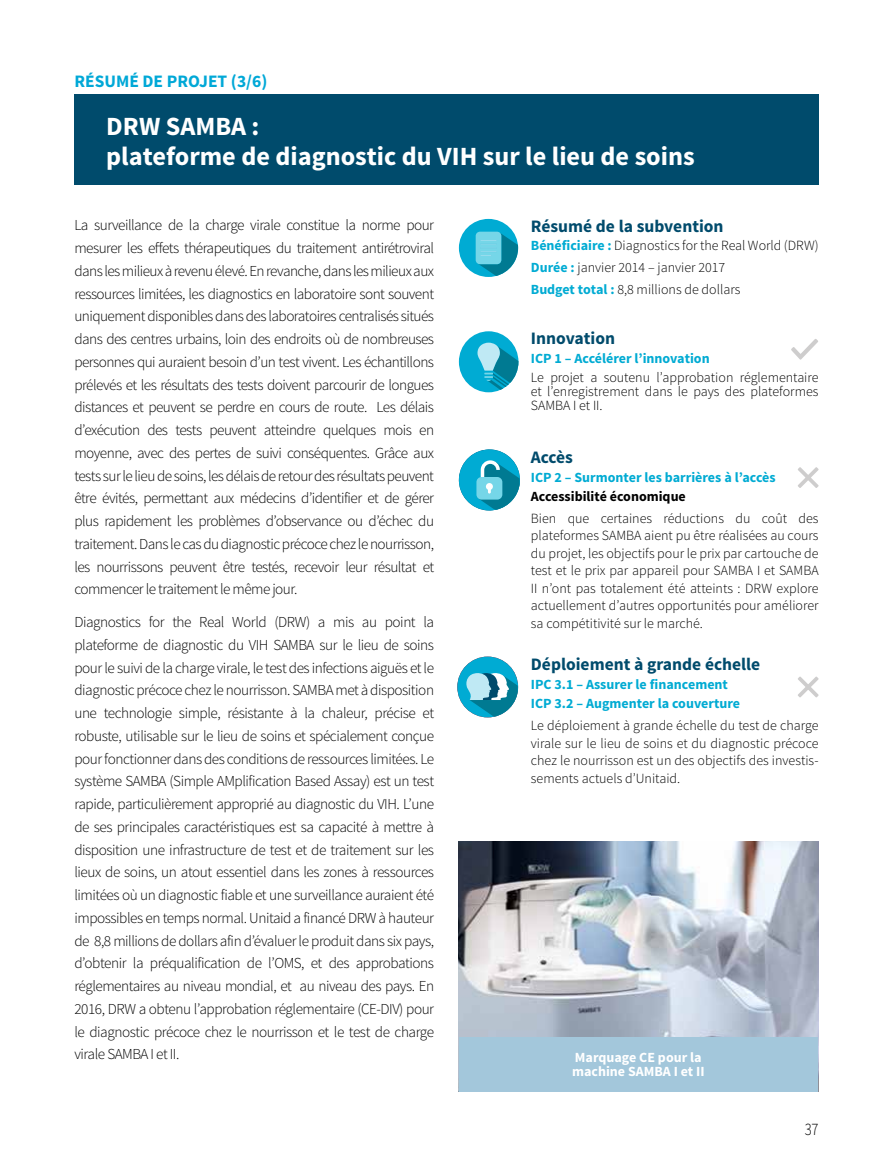
<style>
.page{position:relative;width:893px;height:1166px;background:#fff}
.page>*{position:absolute;margin:0;border:0;box-sizing:border-box;transform-origin:0 0}
.t1{font:700 26.25px/29.8px "Source Sans Pro";color:#fff}
.t2{font:700 17.5px "Source Sans Pro";color:#004b6c}
.t3{font:700 17.5px "Source Sans Pro";color:#00a8d7}
.t4{font:300 17.5px "Source Sans Pro";color:#000;scale:.84 1}
.t5{font:300 15.22px/22.8px "Source Sans Pro";letter-spacing:-.035em;color:#000;text-align:justify}
.t6{font:300 14px/17.5px "Source Sans Pro";color:#000;text-align:justify}
.t7{font:700 14px/18.9px "Source Sans Pro";color:#00abd3}
.t8{font:700 14px/14px "Source Sans Pro";color:#fff}
.t9{font:700 14px "Source Sans Pro";color:#000}
.s1{font-weight:700;color:#00abd3}
</style>
<div class="page">
<div style="left:459px;top:219px;width:59px;height:58px;background:#00abd3;border-radius:50%"></div>
<svg style="left:476px;top:232px;width:42px;height:44px"></svg>
<div style="left:459px;top:331px;width:59px;height:61px;background:#00abd3;border-radius:50%"></div>
<svg style="left:477px;top:343px;width:41px;height:47px"></svg>
<div style="left:457px;top:656px;width:61px;height:61px;background:#00abd3;border-radius:50%"></div>
<svg style="left:466px;top:673px;width:52px;height:43px"></svg>
<svg style="left:458px;top:449px;width:62px;height:62px"></svg>
<div style="left:74px;top:95px;width:745px;height:90px;background:#004b6c"></div>
<svg style="left:791px;top:339px;width:27px;height:21px"></svg>
<img style="left:459px;top:842px;width:359px;height:194px">
<svg style="left:798px;top:467px;width:21px;height:21px"></svg>
<svg style="left:798px;top:676px;width:21px;height:21px"></svg>
<div style="left:459px;top:1036px;width:359px;height:55px;background:#a3c7db"></div>
<p class="t3" style="left:74px;top:69px;width:195px">RÉSUMÉ DE PROJET (3/6)</p>
<h1 class="t1" style="left:106px;top:112px;width:590px">DRW SAMBA :<br>plateforme de diagnostic du VIH sur le lieu de soins</h1>
<p class="t5" style="left:74px;top:214px;width:361px">La surveillance de la charge virale constitue la norme pour mesurer les effets thérapeutiques du traitement antirétroviral dans les milieux à revenu élevé. En revanche, dans les milieux aux ressources limitées, les diagnostics en laboratoire sont souvent uniquement disponibles dans des laboratoires centralisés situés dans des centres urbains, loin des endroits où de nombreuses personnes qui auraient besoin d’un test vivent. Les échantillons prélevés et les résultats des tests doivent parcourir de longues distances et peuvent se perdre en cours de route. Les délais d’exécution des tests peuvent atteindre quelques mois en moyenne, avec des pertes de suivi conséquentes. Grâce aux tests sur le lieu de soins, les délais de retour des résultats peuvent être évités, permettant aux médecins d’identifier et de gérer plus rapidement les problèmes d’observance ou d’échec du traitement. Dans le cas du diagnostic précoce chez le nourrisson, les nourrissons peuvent être testés, recevoir leur résultat et commencer le traitement le même jour.</p>
<p class="t5" style="left:74px;top:611px;width:361px">Diagnostics for the Real World (DRW) a mis au point la plateforme de diagnostic du VIH SAMBA sur le lieu de soins pour le suivi de la charge virale, le test des infections aiguës et le diagnostic précoce chez le nourrisson. SAMBA met à disposition une technologie simple, résistante à la chaleur, précise et robuste, utilisable sur le lieu de soins et spécialement conçue pour fonctionner dans des conditions de ressources limitées. Le système SAMBA (Simple AMplification Based Assay) est un test rapide, particulièrement approprié au diagnostic du VIH. L’une de ses principales caractéristiques est sa capacité à mettre à disposition une infrastructure de test et de traitement sur les lieux de soins, un atout essentiel dans les zones à ressources limitées où un diagnostic fiable et une surveillance auraient été impossibles en temps normal. Unitaid a financé DRW à hauteur de 8,8 millions de dollars afin d’évaluer le produit dans six pays, d’obtenir la préqualification de l’OMS, et des approbations réglementaires au niveau mondial, et au niveau des pays. En 2016, DRW a obtenu l’approbation réglementaire (CE-DIV) pour le diagnostic précoce chez le nourrisson et le test de charge virale SAMBA I et II.</p>
<p class="t2" style="left:531px;top:215px;width:194px">Résumé de la subvention</p>
<p class="t6" style="left:531px;top:234px;width:289px;line-height:22.4px;text-align:left"><span class="s1">Bénéficiaire :</span> Diagnostics for the Real World (DRW)<br><span class="s1">Durée :</span> janvier 2014 – janvier 2017<br><span class="s1">Budget total :</span> 8,8 millions de dollars</p>
<p class="t2" style="left:531px;top:327px;width:86px">Innovation</p>
<p class="t7" style="left:531px;top:350px;width:180px">ICP 1 – Accélérer l’innovation</p>
<p class="t6" style="left:531px;top:371px;width:289px;line-height:14px">Le projet a soutenu l’approbation réglementaire et l’enregistrement dans le pays des plateformes SAMBA I et II.</p>
<p class="t2" style="left:531px;top:445px;width:44px">Accès</p>
<p class="t7" style="left:531px;top:468px;width:246px">ICP 2 – Surmonter les barrières à l’accès</p>
<p class="t9" style="left:531px;top:487px;width:156px">Accessibilité économique</p>
<p class="t6" style="left:531px;top:510px;width:289px">Bien que certaines réductions du coût des plateformes SAMBA aient pu être réalisées au cours du projet, les objectifs pour le prix par cartouche de test et le prix par appareil pour SAMBA I et SAMBA II n’ont pas totalement été atteints : DRW explore actuellement d’autres opportunités pour améliorer sa compétitivité sur le marché.</p>
<p class="t2" style="left:531px;top:653px;width:231px">Déploiement à grande échelle</p>
<p class="t7" style="left:531px;top:675px;width:211px">IPC 3.1 – Assurer le financement<br>ICP 3.2 – Augmenter la couverture</p>
<p class="t6" style="left:531px;top:717px;width:289px">Le déploiement à grande échelle du test de charge virale sur le lieu de soins et du diagnostic précoce chez le nourrisson est un des objectifs des investis&shy;sements actuels d’Unitaid.</p>
<p class="t8" style="left:572px;top:1051px;width:134px">Marquage CE pour la machine SAMBA I et II</p>
<p class="t4" style="left:805px;top:1119px;width:18px">37</p>
</div>
